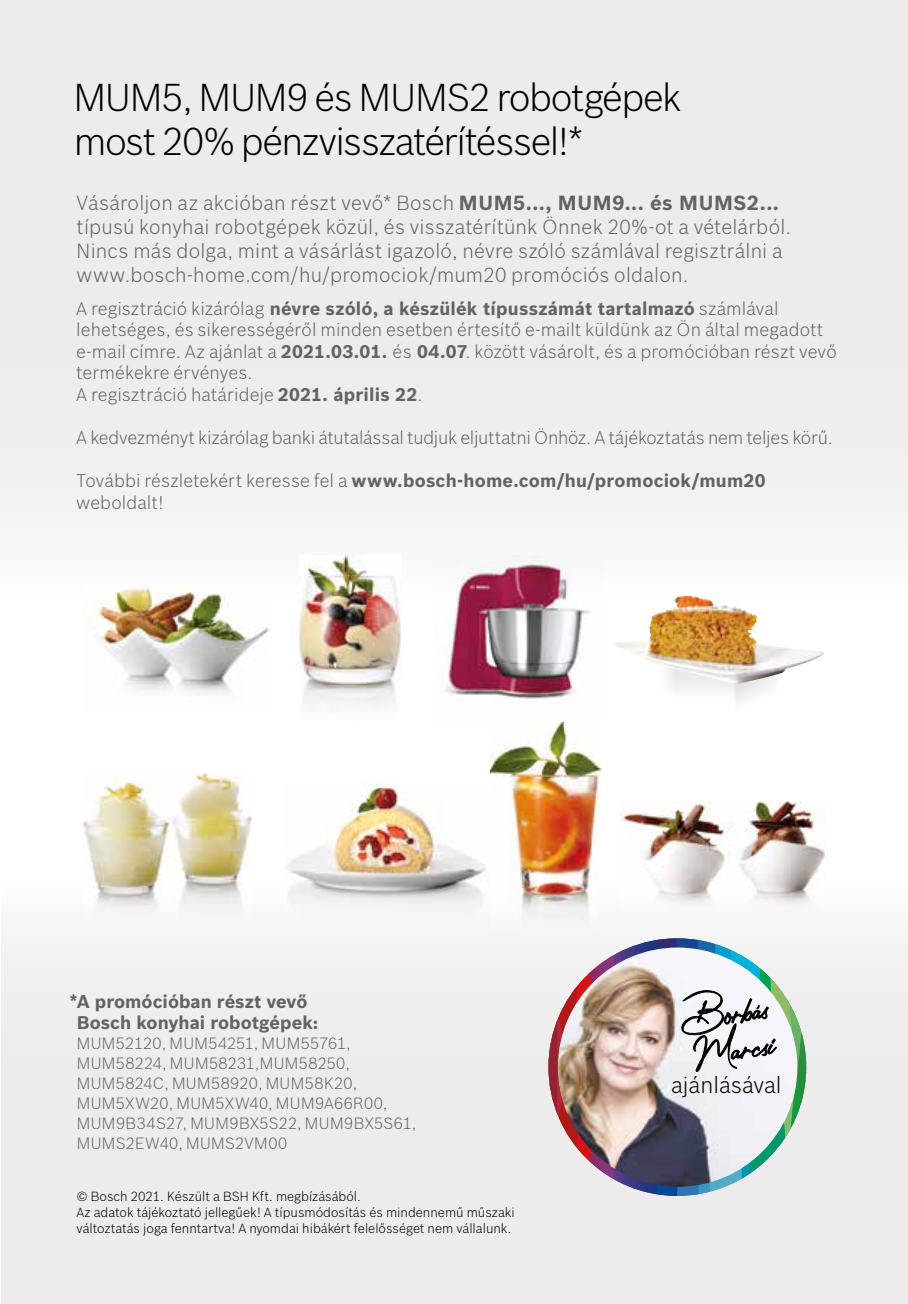
<style>
.page{position:relative;width:908px;height:1304px;background:#fff}
.page>*{position:absolute;margin:0;border:0;box-sizing:border-box;transform-origin:0 0}
.t1{font:300 38px/44px "Bosch Sans";letter-spacing:-.04em;color:#000}
.t2{font:300 22.4px "Bosch Sans";color:#000}
.t3{font:300 20px/24px "Bosch Sans";letter-spacing:.01em;color:#646363}
.t4{font:300 18px/21.6px "Bosch Sans";color:#646363}
.t5{font:700 18px/21.6px "Bosch Sans";letter-spacing:.005em;color:#646363}
.t6{font:300 16px/20px "Bosch Sans";letter-spacing:.025em;color:#646363}
.t7{font:300 13px/16.2px "Bosch Sans";color:#000}
.s1{font-weight:700}
</style>
<div class="page">
<div style="left:0;top:0;width:907px;height:601px;background:#edebeb"></div>
<div style="left:1px;top:879px;width:906px;height:425px;background:#edebeb"></div>
<img style="left:433px;top:555px;width:168px;height:167px">
<img style="left:449px;top:565px;width:142px;height:129px">
<svg style="left:651px;top:656px;width:135px;height:46px"></svg>
<img style="left:489px;top:722px;width:114px;height:209px">
<img style="left:83px;top:773px;width:169px;height:150px">
<img style="left:620px;top:801px;width:204px;height:116px">
<img style="left:283px;top:783px;width:207px;height:140px">
<img style="left:299px;top:555px;width:101px;height:152px">
<img style="left:83px;top:584px;width:187px;height:110px">
<img style="left:648px;top:595px;width:41px;height:33px">
<img style="left:548px;top:938px;width:259px;height:258px">
<h1 class="t1" style="left:74px;top:74px;width:609px">MUM5, MUM9 és MUMS2 robotgépek most 20% pénzvisszatérítéssel!*</h1>
<p class="t3" style="left:77px;top:190px;width:716px">Vásároljon az akcióban részt vevő* Bosch <span class="s1">M UM5..., M UM9... és M UMS2... </span>típusú konyhai robotgépek közül, és visszatérítünk Önnek 20%-ot a vételárból.<br>Nincs más dolga, mint a vásárlást igazoló, névre szóló számlával regisztrálni a www.bosch-home.com/hu/promociok/mum20 promóciós oldalon.</p>
<p class="t4" style="left:76px;top:297px;width:761px">A regisztráció kizárólag <span class="s1">névre szóló, a készülék típusszámát tartalmazó</span> számlával lehetséges, és sikerességéről minden esetben értesítő e-mailt küldünk az Ön által megadott e-mail címre. Az ajánlat a <span class="s1">2021.03.01.</span> és <span class="s1">04.07</span>. között vásárolt, és a promócióban részt vevő termékekre érvényes.<br>A regisztráció határideje <span class="s1">2021. április 22</span>.</p>
<p class="t4" style="left:76px;top:427px;width:757px">A kedvezményt kizárólag banki átutalással tudjuk eljuttatni Önhöz. A tájékoztatás nem teljes körű.</p>
<p class="t4" style="left:76px;top:470px;width:690px">További részletekért keresse fel a <span class="s1">www.bosch-home.com/hu/promociok/mum20 </span>weboldalt!</p>
<p class="t5" style="left:77px;top:990px;width:243px;text-indent:-7px">* A promócióban részt vevő<br>Bosch konyhai robotgépek:</p>
<p class="t6" style="left:77px;top:1033px;width:341px">MUM52120, MUM54251, MUM55761,<br>MUM58224, MUM58231,MUM58250,<br>MUM5824C, MUM58920, MUM58K20,<br>MUM5XW20, MUM5XW40, MUM9A66R00,<br>MUM9B34S27, MUM9BX5S22, MUM9BX5S61,<br>MUMS2EW40, MUMS2VM00</p>
<p class="t7" style="left:77px;top:1188px;width:439px">© Bosch 2021. Készült a BSH Kft. megbízásából.<br>Az adatok tájékoztató jellegűek! A típusmódosítás és mindennemű műszaki változtatás joga fenntartva! A nyomdai hibákért felelősséget nem vállalunk.</p>
<p class="t2" style="left:671px;top:1071px;width:112px">ajánlásával</p>
</div>
